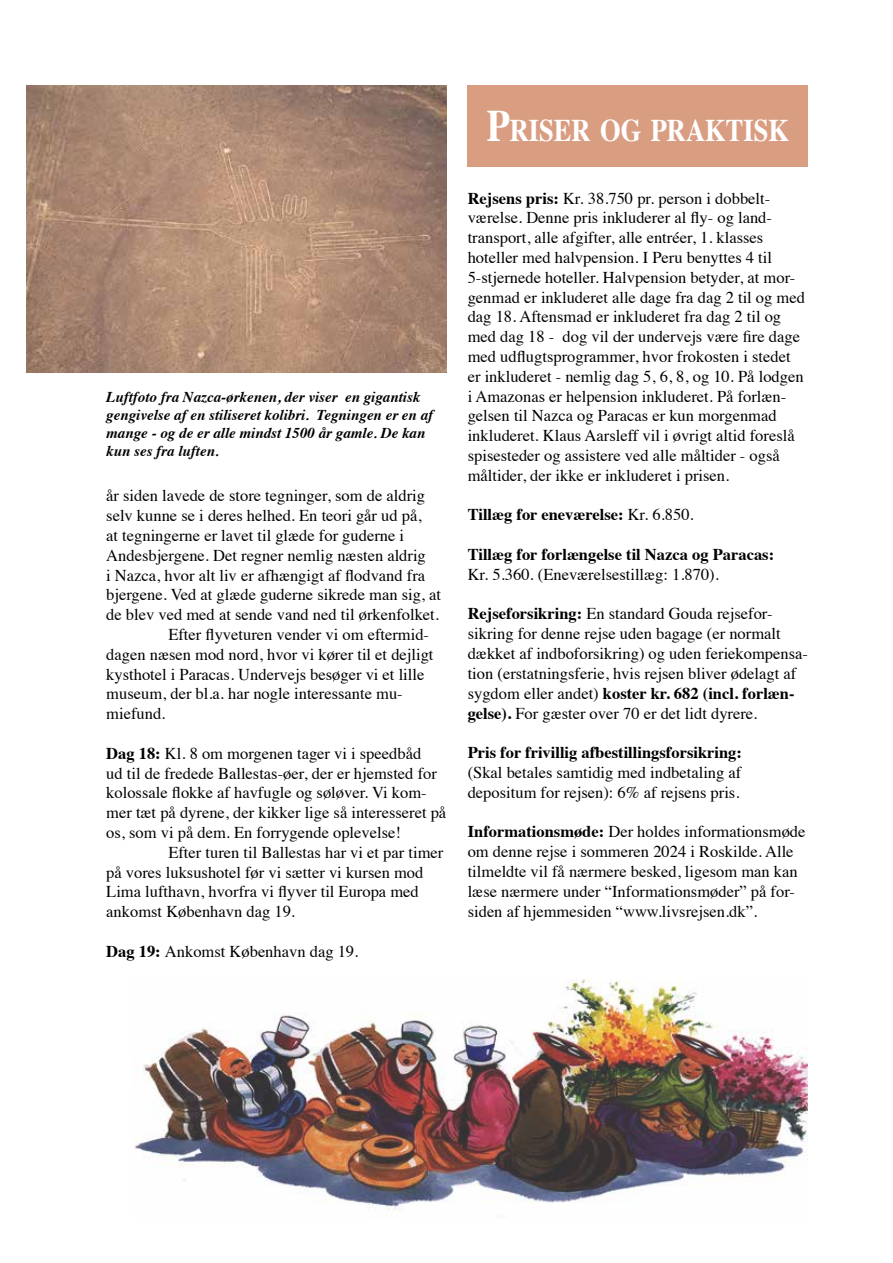
<style>
.page{position:relative;width:893px;height:1263px;background:#fff}
.page>*{position:absolute;margin:0;border:0;box-sizing:border-box;transform-origin:0 0}
.t1{font:700 31.5px "Times";color:#fff;scale:.84 1}
.t2{font:16.5px/19.8px "Times";color:#000}
.t3{font:700 16.5px "Times";color:#000}
.t4{font:italic 700 15px/18px "Times";color:#000}
.s1{font-weight:700}
.s2{font-size:45px}
.s3{font-weight:400}
</style>
<div class="page">
<img style="left:135px;top:980px;width:673px;height:230px">
<div style="left:468px;top:85px;width:340px;height:82px;background:#d99d82"></div>
<img style="left:27px;top:85px;width:419px;height:288px">
<p class="t4" style="left:106px;top:387px;width:328px">Luftfoto fra Nazca-ørkenen, der viser en gigantisk gengivelse af en stiliseret kolibri. Tegningen er en af mange - og de er alle mindst 1500 år gamle. De kan kun ses fra luften.</p>
<p class="t2" style="left:106px;top:484px;width:320px">år siden lavede de store tegninger, som de aldrig</p>
<p class="t2" style="left:106px;top:504px;width:317px">selv kunne se i deres helhed. En teori går ud på,</p>
<p class="t2" style="left:106px;top:524px;width:299px">at tegningerne er lavet til glæde for guderne i</p>
<p class="t2" style="left:106px;top:544px;width:321px">Andesbjergene. Det regner nemlig næsten aldrig</p>
<p class="t2" style="left:106px;top:564px;width:320px">i Nazca, hvor alt liv er afhængigt af flodvand fra</p>
<p class="t2" style="left:106px;top:583px;width:336px">bjergene. Ved at glæde guderne sikrede man sig, at</p>
<p class="t2" style="left:106px;top:603px;width:334px">de blev ved med at sende vand ned til ørkenfolket.</p>
<p class="t2" style="left:168px;top:623px;width:262px">Efter flyveturen vender vi om eftermid-</p>
<p class="t2" style="left:106px;top:643px;width:329px">dagen næsen mod nord, hvor vi kører til et dejligt</p>
<p class="t2" style="left:106px;top:663px;width:320px">kysthotel i Paracas. Undervejs besøger vi et lille</p>
<p class="t2" style="left:106px;top:682px;width:298px">museum, der bl.a. har nogle interessante mu-</p>
<p class="t2" style="left:106px;top:702px;width:61px">miefund.</p>
<p class="t2" style="left:106px;top:742px;width:341px"><span class="s1">Dag 18:</span> Kl. 8 om morgenen tager vi i speedbåd<br>ud til de fredede Ballestas-øer, der er hjemsted for kolossale flokke af havfugle og søløver. Vi kom&shy;mer tæt på dyrene, der kikker lige så interesseret på os, som vi på dem. En forrygende oplevelse!</p>
<p class="t2" style="left:106px;top:841px;width:339px;text-indent:62px">Efter turen til Ballestas har vi et par timer på vores luksushotel før vi sætter vi kursen mod Lima lufthavn, hvorfra vi flyver til Europa med ankomst København dag 19.</p>
<p class="t2" style="left:106px;top:940px;width:254px"><span class="s1">Dag 19:</span> Ankomst København dag 19.</p>
<h1 class="t1" style="left:487px;top:100px;width:360px"><span class="s2">P</span>RISER OG PRAKTISK</h1>
<p class="t2" style="left:468px;top:187px;width:339px"><span class="s1">Rejsens pris:</span> Kr. 38.750 pr. person i dobbelt&shy;værelse. Denne pris inkluderer al fly- og land&shy;transport, alle afgifter, alle entréer, 1. klasses hoteller med halvpension. I Peru benyttes 4 til 5-stjernede hoteller. Halvpension betyder, at mor&shy;genmad er inkluderet alle dage fra dag 2 til og med dag 18. Aftensmad er inkluderet fra dag 2 til og med dag 18 - dog vil der undervejs være fire dage med udflugtsprogrammer, hvor frokosten i stedet er inkluderet - nemlig dag 5, 6, 8, og 10. På lodgen i Amazonas er helpension inkluderet. På forlæn&shy;gelsen til Nazca og Paracas er kun morgenmad inkluderet. Klaus Aarsleff vil i øvrigt altid foreslå spisesteder og assistere ved alle måltider - også måltider, der ikke er inkluderet i prisen.</p>
<p class="t3" style="left:468px;top:499px;width:227px">Tillæg for eneværelse: <span class="s3">Kr. 6.850.</span></p>
<p class="t3" style="left:468px;top:539px;width:308px">Tillæg for forlængelse til Nazca og Paracas:</p>
<p class="t2" style="left:468px;top:563px;width:253px">Kr. 5.360. (Eneværelsestillæg: 1.870).</p>
<p class="t2" style="left:468px;top:603px;width:342px"><span class="s1">Rejseforsikring:</span> En standard Gouda rejsefor&shy;sikring for denne rejse uden bagage (er normalt dækket af indboforsikring) og uden feriekompensa&shy;tion (erstatningsferie, hvis rejsen bliver ødelagt af sygdom eller andet) <span class="s1">koster kr. 682 (incl. forlæn&shy;gelse).</span> For gæster over 70 er det lidt dyrere.</p>
<p class="t3" style="left:468px;top:737px;width:276px">Pris for frivillig afbestillingsforsikring:</p>
<p class="t2" style="left:468px;top:761px;width:275px">(Skal betales samtidig med indbetaling af depositum for rejsen): 6% af rejsens pris.</p>
<p class="t2" style="left:468px;top:820px;width:339px"><span class="s1">Informationsmøde:</span> Der holdes informationsmøde om denne rejse i sommeren 2024 i Roskilde. Alle tilmeldte vil få nærmere besked, ligesom man kan læse nærmere under “Informationsmøder” på for&shy;siden af hjemmesiden “www.livsrejsen.dk”.</p>
</div>
